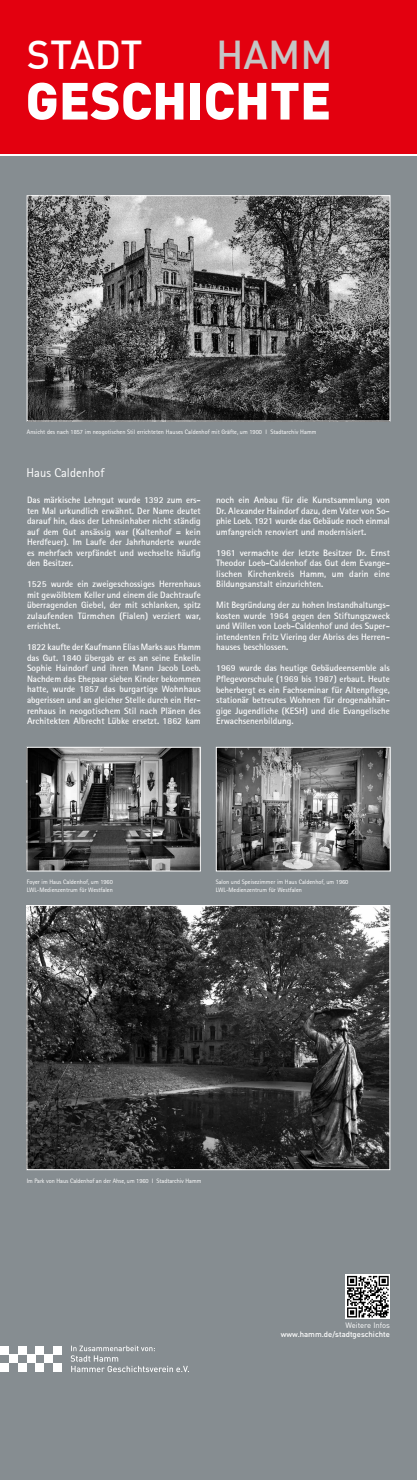
<style>
.page{position:relative;width:417px;height:1480px;background:#fff}
.page>*{position:absolute;margin:0;border:0;box-sizing:border-box;transform-origin:0 0}
.t1{font:900 51.45px "DIN";color:#fff}
.t2{font:500 39.55px "DIN";letter-spacing:-.01em;color:#fff}
.t3{font:500 39.55px "DIN";color:#c5c6c6}
.t4{font:12.6px "Agfa Rotis Sans Serif";color:#fff}
.t5{font:700 9.1px/10.5px "Agfa Rotis Sans Serif";color:#fff;text-align:justify}
.t6{font:500 7.7px "DIN";color:#fff}
.t7{font:7.7px "DIN";color:#fff}
.t8{font:6.3px/7.6px "Agfa Rotis Sans Serif";letter-spacing:-.005em;color:#fff}
.t9{font:6.26px "Agfa Rotis Sans Serif";letter-spacing:-.01em;color:#fff}
</style>
<div class="page">
<div style="left:0;top:155px;width:417px;height:1325px;background:#868d91"></div>
<img style="left:29px;top:198px;width:359px;height:221px">
<div style="left:0;top:0;width:417px;height:155px;background:#e3000f"></div>
<div style="left:0;top:1345px;width:9px;height:9px;background:#fff"></div>
<div style="left:18px;top:1345px;width:9px;height:9px;background:#fff"></div>
<div style="left:35px;top:1345px;width:9px;height:9px;background:#fff"></div>
<div style="left:53px;top:1345px;width:9px;height:9px;background:#fff"></div>
<div style="left:44px;top:1354px;width:9px;height:9px;background:#fff"></div>
<div style="left:9px;top:1354px;width:9px;height:9px;background:#fff"></div>
<div style="left:27px;top:1354px;width:8px;height:9px;background:#fff"></div>
<div style="left:0;top:1363px;width:9px;height:9px;background:#fff"></div>
<div style="left:18px;top:1363px;width:9px;height:9px;background:#fff"></div>
<div style="left:35px;top:1363px;width:9px;height:9px;background:#fff"></div>
<div style="left:53px;top:1363px;width:9px;height:9px;background:#fff"></div>
<svg style="left:71px;top:1345px;width:118px;height:27px"></svg>
<hr style="left:0;top:155px;width:417px;height:1px;background:#fff">
<img style="left:29px;top:907px;width:359px;height:261px">
<div style="left:27px;top:905px;width:363px;height:265px;border:1px solid #fff"></div>
<img style="left:29px;top:749px;width:169px;height:120px">
<div style="left:27px;top:747px;width:173px;height:124px;border:1px solid #fff"></div>
<img style="left:218px;top:749px;width:170px;height:120px">
<div style="left:216px;top:747px;width:174px;height:124px;border:1px solid #fff"></div>
<svg style="left:345px;top:1274px;width:45px;height:45px"></svg>
<svg style="left:347px;top:1276px;width:41px;height:41px;background:#7c7c7c"></svg>
<h2 class="t2" style="left:27px;top:29px;width:117px">STADT</h2>
<h2 class="t3" style="left:216px;top:29px;width:118px">HAMM</h2>
<h1 class="t1" style="left:26px;top:66px;width:307px">GESCHICHTE</h1>
<p class="t8" style="left:27px;top:428px;width:291px">Ansicht des nach 1857 im neogotischen Stil errichteten Hauses Caldenhof mit Gräfte, um 1900 I Stadtarchiv Hamm</p>
<h3 class="t4" style="left:26px;top:466px;width:79px">Haus Caldenhof</h3>
<p class="t5" style="left:27px;top:495px;width:175px">Das märkische Lehngut wurde 1392 zum ers&shy;ten Mal urkundlich erwähnt. Der Name deutet darauf hin, dass der Lehnsinhaber nicht ständig auf dem Gut ansässig war (Kaltenhof = kein Herdfeuer). Im Laufe der Jahrhunderte wurde es mehrfach verpfändet und wechselte häufig den Besitzer.</p>
<p class="t5" style="left:27px;top:579px;width:175px">1525 wurde ein zweigeschossiges Herrenhaus mit gewölbtem Keller und einem die Dachtraufe überragenden Giebel, der mit schlanken, spitz zulaufenden Türmchen (Fialen) verziert war, errichtet.</p>
<p class="t5" style="left:27px;top:642px;width:175px">1822 kaufte der Kaufmann Elias Marks aus Hamm das Gut. 1840 übergab er es an seine Enkelin Sophie Haindorf und ihren Mann Jacob Loeb.<br>Nachdem das Ehepaar sieben Kinder bekommen hatte, wurde 1857 das burgartige Wohnhaus abgerissen und an gleicher Stelle durch ein Her&shy;renhaus in neogotischem Stil nach Plänen des Architekten Albrecht Lübke ersetzt. 1862 kam</p>
<p class="t5" style="left:216px;top:495px;width:175px">noch ein Anbau für die Kunstsammlung von Dr. Alexander Haindorf dazu, dem Vater von So&shy;phie Loeb. 1921 wurde das Gebäude noch einmal umfangreich renoviert und modernisiert.</p>
<p class="t5" style="left:216px;top:547px;width:175px">1961 vermachte der letzte Besitzer Dr. Ernst Theodor Loeb-Caldenhof das Gut dem Evange&shy;lischen Kirchenkreis Hamm, um darin eine Bildungsanstalt einzurichten.</p>
<p class="t5" style="left:216px;top:600px;width:175px">Mit Begründung der zu hohen Instandhaltungs&shy;kosten wurde 1964 gegen den Stiftungszweck und Willen von Loeb-Caldenhof und des Super&shy;intendenten Fritz Viering der Abriss des Herren&shy;hauses beschlossen.</p>
<p class="t5" style="left:216px;top:663px;width:175px">1969 wurde das heutige Gebäudeensemble als Pflegevorschule (1969 bis 1987) erbaut. Heute beherbergt es ein Fachseminar für Altenpflege, stationär betreutes Wohnen für drogenabhän&shy;gige Jugendliche (KESH) und die Evangelische Erwachsenenbildung.</p>
<p class="t8" style="left:27px;top:878px;width:88px">Foyer im Haus Caldenhof, um 1960<br>LWL-Medienzentrum für Westfalen</p>
<p class="t8" style="left:216px;top:878px;width:134px">Salon und Speisezimmer im Haus Caldenhof, um 1960<br>LWL-Medienzentrum für Westfalen</p>
<p class="t9" style="left:27px;top:1177px;width:176px">Im Park von Haus Caldenhof an der Ahse, um 1960 I Stadtarchiv Hamm</p>
<p class="t7" style="left:345px;top:1321px;width:46px">Weitere Infos</p>
<p class="t6" style="left:281px;top:1329px;width:110px">www.hamm.de/stadtgeschichte</p>
</div>
